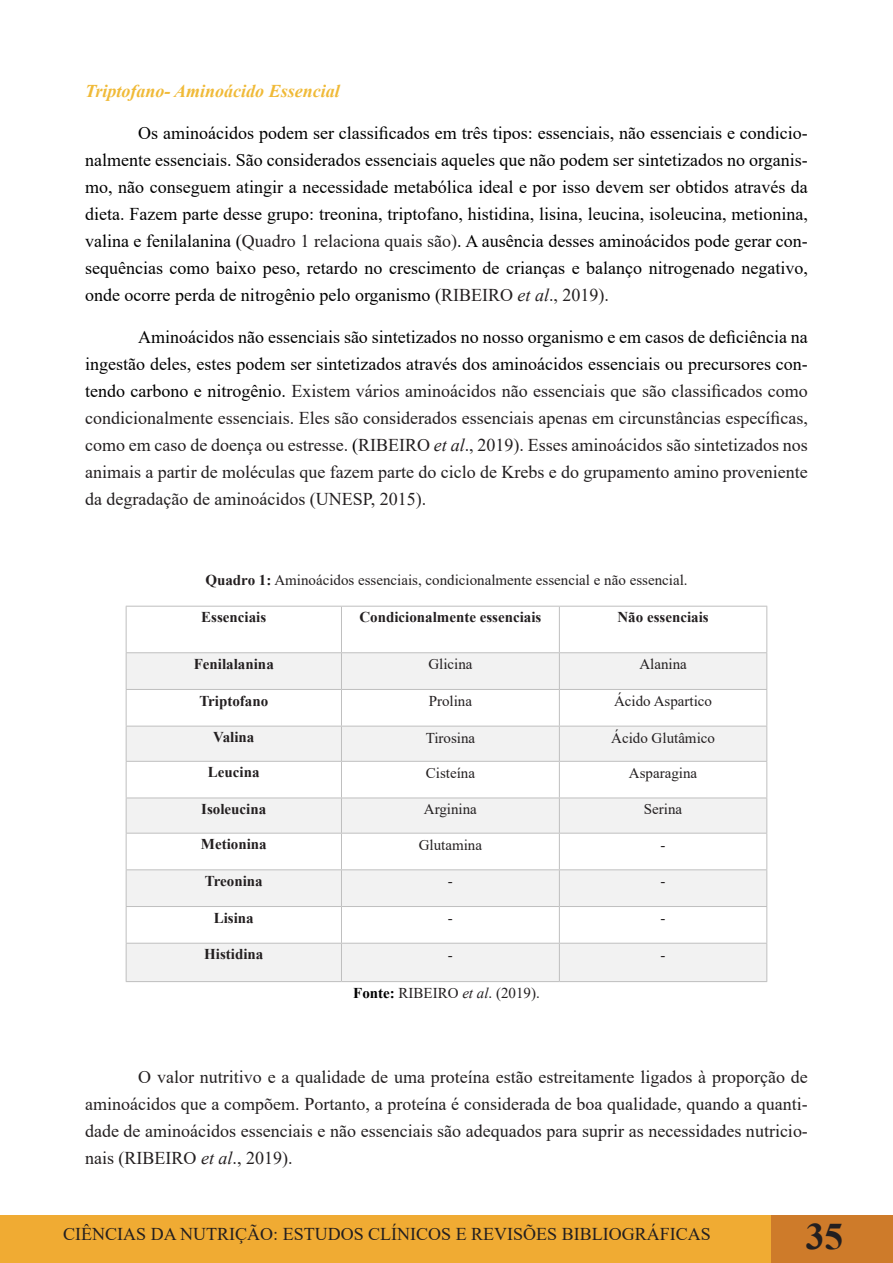
<style>
.page{position:relative;width:893px;height:1263px;background:#fff}
.page>*{position:absolute;margin:0;border:0;box-sizing:border-box;transform-origin:0 0}
.t1{font:700 37.5px "Times New Roman";color:#231f20}
.Heading_2{font:18px/27px "Times New Roman";color:#231f20;text-align:justify}
.Heading_2-2{font:18px/27px "Times New Roman";color:#000;text-align:justify}
.List_Paragraph{font:italic 700 18px "Times New Roman";color:#f0ba38}
.Heading_2-3{font:15px "Times New Roman";color:#231f20}
.t2{font:700 15px "Times New Roman";color:#231f20}
.s1{color:#231f20}
.s2{font-style:italic;color:#231f20}
.s3{color:#000}
.s4{font-style:italic}
.s5{font-weight:700}
.s6{font-weight:700;color:#000}
</style>
<div class="page">
<div style="left:0;top:1215px;width:893px;height:48px;background:#f0ab33"></div>
<div style="left:771px;top:1215px;width:122px;height:48px;background:#ce7b2a"></div>
<svg style="left:127px;top:653px;width:639px;height:328px;fill:#f2f2f2"></svg>
<hr style="left:126px;top:606px;width:215px;height:1px;background:#bfbfbf">
<hr style="left:126px;top:606px;width:1px;height:46px;background:#bfbfbf">
<hr style="left:341px;top:606px;width:218px;height:1px;background:#bfbfbf">
<hr style="left:341px;top:606px;width:1px;height:46px;background:#bfbfbf">
<hr style="left:559px;top:606px;width:208px;height:1px;background:#bfbfbf">
<hr style="left:559px;top:606px;width:1px;height:46px;background:#bfbfbf">
<hr style="left:766px;top:606px;width:1px;height:46px;background:#bfbfbf">
<hr style="left:126px;top:652px;width:215px;height:1px;background:#bfbfbf">
<hr style="left:126px;top:653px;width:1px;height:36px;background:#bfbfbf">
<hr style="left:341px;top:652px;width:218px;height:1px;background:#bfbfbf">
<hr style="left:341px;top:653px;width:1px;height:36px;background:#bfbfbf">
<hr style="left:559px;top:652px;width:208px;height:1px;background:#bfbfbf">
<hr style="left:559px;top:653px;width:1px;height:36px;background:#bfbfbf">
<hr style="left:766px;top:653px;width:1px;height:36px;background:#bfbfbf">
<hr style="left:126px;top:689px;width:215px;height:1px;background:#bfbfbf">
<hr style="left:126px;top:690px;width:1px;height:36px;background:#bfbfbf">
<hr style="left:341px;top:689px;width:218px;height:1px;background:#bfbfbf">
<hr style="left:341px;top:690px;width:1px;height:36px;background:#bfbfbf">
<hr style="left:559px;top:689px;width:208px;height:1px;background:#bfbfbf">
<hr style="left:559px;top:690px;width:1px;height:36px;background:#bfbfbf">
<hr style="left:766px;top:690px;width:1px;height:36px;background:#bfbfbf">
<hr style="left:126px;top:726px;width:215px;height:1px;background:#bfbfbf">
<hr style="left:126px;top:726px;width:1px;height:35px;background:#bfbfbf">
<hr style="left:341px;top:726px;width:218px;height:1px;background:#bfbfbf">
<hr style="left:341px;top:726px;width:1px;height:35px;background:#bfbfbf">
<hr style="left:559px;top:726px;width:208px;height:1px;background:#bfbfbf">
<hr style="left:559px;top:726px;width:1px;height:35px;background:#bfbfbf">
<hr style="left:766px;top:726px;width:1px;height:35px;background:#bfbfbf">
<hr style="left:126px;top:761px;width:215px;height:1px;background:#bfbfbf">
<hr style="left:126px;top:762px;width:1px;height:36px;background:#bfbfbf">
<hr style="left:341px;top:761px;width:218px;height:1px;background:#bfbfbf">
<hr style="left:341px;top:762px;width:1px;height:36px;background:#bfbfbf">
<hr style="left:559px;top:761px;width:208px;height:1px;background:#bfbfbf">
<hr style="left:559px;top:762px;width:1px;height:36px;background:#bfbfbf">
<hr style="left:766px;top:762px;width:1px;height:36px;background:#bfbfbf">
<hr style="left:126px;top:798px;width:215px;height:1px;background:#bfbfbf">
<hr style="left:126px;top:798px;width:1px;height:35px;background:#bfbfbf">
<hr style="left:341px;top:798px;width:218px;height:1px;background:#bfbfbf">
<hr style="left:341px;top:798px;width:1px;height:35px;background:#bfbfbf">
<hr style="left:559px;top:798px;width:208px;height:1px;background:#bfbfbf">
<hr style="left:559px;top:798px;width:1px;height:35px;background:#bfbfbf">
<hr style="left:766px;top:798px;width:1px;height:35px;background:#bfbfbf">
<hr style="left:126px;top:833px;width:215px;height:1px;background:#bfbfbf">
<hr style="left:126px;top:833px;width:1px;height:36px;background:#bfbfbf">
<hr style="left:341px;top:833px;width:218px;height:1px;background:#bfbfbf">
<hr style="left:341px;top:833px;width:1px;height:36px;background:#bfbfbf">
<hr style="left:559px;top:833px;width:208px;height:1px;background:#bfbfbf">
<hr style="left:559px;top:833px;width:1px;height:36px;background:#bfbfbf">
<hr style="left:766px;top:833px;width:1px;height:36px;background:#bfbfbf">
<hr style="left:126px;top:869px;width:215px;height:1px;background:#bfbfbf">
<hr style="left:126px;top:870px;width:1px;height:36px;background:#bfbfbf">
<hr style="left:341px;top:869px;width:218px;height:1px;background:#bfbfbf">
<hr style="left:341px;top:870px;width:1px;height:36px;background:#bfbfbf">
<hr style="left:559px;top:869px;width:208px;height:1px;background:#bfbfbf">
<hr style="left:559px;top:870px;width:1px;height:36px;background:#bfbfbf">
<hr style="left:766px;top:870px;width:1px;height:36px;background:#bfbfbf">
<hr style="left:126px;top:906px;width:215px;height:1px;background:#bfbfbf">
<hr style="left:126px;top:907px;width:1px;height:36px;background:#bfbfbf">
<hr style="left:341px;top:906px;width:218px;height:1px;background:#bfbfbf">
<hr style="left:341px;top:907px;width:1px;height:36px;background:#bfbfbf">
<hr style="left:559px;top:906px;width:208px;height:1px;background:#bfbfbf">
<hr style="left:559px;top:907px;width:1px;height:36px;background:#bfbfbf">
<hr style="left:766px;top:907px;width:1px;height:36px;background:#bfbfbf">
<hr style="left:126px;top:943px;width:215px;height:1px;background:#bfbfbf">
<hr style="left:126px;top:943px;width:1px;height:38px;background:#bfbfbf">
<hr style="left:341px;top:943px;width:218px;height:1px;background:#bfbfbf">
<hr style="left:341px;top:943px;width:1px;height:38px;background:#bfbfbf">
<hr style="left:559px;top:943px;width:208px;height:1px;background:#bfbfbf">
<hr style="left:559px;top:943px;width:1px;height:38px;background:#bfbfbf">
<hr style="left:766px;top:943px;width:1px;height:38px;background:#bfbfbf">
<hr style="left:126px;top:981px;width:215px;height:1px;background:#bfbfbf">
<hr style="left:341px;top:981px;width:218px;height:1px;background:#bfbfbf">
<hr style="left:559px;top:981px;width:208px;height:1px;background:#bfbfbf">
<p class="List_Paragraph" style="left:85px;top:79px;width:256px">Triptofano- Aminoácido Essencial</p>
<p class="Heading_2-2" style="left:85px;top:119px;width:724px;text-indent:53px">Os aminoácidos podem ser classificados em três tipos: essenciais, não essenciais e condicio&shy;nalmente essenciais. São considerados essenciais aqueles que não podem ser sintetizados no organis&shy;mo, não conseguem atingir a necessidade metabólica ideal e por isso devem ser obtidos através da dieta. Fazem parte desse grupo: treonina, triptofano, histidina, lisina, leucina, isoleucina, metionina, valina e fenilalanina (<span class="s1">Quadro 1 relaciona quais são)</span>. A ausência desses aminoácidos pode gerar con&shy;sequências como baixo peso, retardo no crescimento de crianças e balanço nitrogenado negativo, onde ocorre perda de nitrogênio pelo organismo (<span class="s1">RIBEIRO</span> <span class="s2">et al</span><span class="s1">., 2019).</span></p>
<p class="Heading_2" style="left:85px;top:323px;width:724px;text-indent:53px"><span class="s3">Aminoácidos não essenciais são sintetizados no nosso organismo e em casos de deficiência na ingestão deles, estes podem ser sintetizados através dos aminoácidos essenciais ou precursores con&shy;tendo carbono e nitrogênio.</span> Existem vários aminoácidos não essenciais que são classificados como condicionalmente essenciais. Eles são considerados essenciais apenas em circunstâncias específicas, como em caso de doença ou estresse. <span class="s3">(</span>RIBEIRO <span class="s4">et al</span>., 2019). Esses aminoácidos são sintetizados nos animais a partir de moléculas que fazem parte do ciclo de Krebs e do grupamento amino proveniente da degradação de aminoácidos (UNESP, 2015).</p>
<p class="Heading_2-3" style="left:205px;top:569px;width:484px"><span class="s5">Quadro 1:</span> Aminoácidos essenciais, condicionalmente essencial e não essencial.</p>
<p class="t2" style="left:201px;top:606px;width:67px">Essenciais</p>
<p class="t2" style="left:359px;top:606px;width:184px">Condicionalmente essenciais</p>
<p class="t2" style="left:617px;top:606px;width:93px">Não essenciais</p>
<p class="t2" style="left:194px;top:653px;width:82px">Fenilalanina</p>
<p class="Heading_2-3" style="left:428px;top:653px;width:46px">Glicina</p>
<p class="Heading_2-3" style="left:639px;top:653px;width:49px">Alanina</p>
<p class="t2" style="left:199px;top:690px;width:70px">Triptofano</p>
<p class="Heading_2-3" style="left:429px;top:690px;width:45px">Prolina</p>
<p class="Heading_2-3" style="left:614px;top:690px;width:99px">Ácido Aspartico</p>
<p class="t2" style="left:213px;top:726px;width:43px">Valina</p>
<p class="Heading_2-3" style="left:426px;top:727px;width:51px">Tirosina</p>
<p class="Heading_2-3" style="left:611px;top:727px;width:105px">Ácido Glutâmico</p>
<p class="t2" style="left:208px;top:762px;width:53px">Leucina</p>
<p class="Heading_2-3" style="left:426px;top:762px;width:51px">Cisteína</p>
<p class="Heading_2-3" style="left:629px;top:762px;width:70px">Asparagina</p>
<p class="t2" style="left:201px;top:798px;width:67px">Isoleucina</p>
<p class="Heading_2-3" style="left:424px;top:799px;width:55px">Arginina</p>
<p class="Heading_2-3" style="left:644px;top:799px;width:40px">Serina</p>
<p class="t2" style="left:201px;top:833px;width:67px">Metionina</p>
<p class="Heading_2-3" style="left:419px;top:834px;width:65px">Glutamina</p>
<p class="Heading_2-3" style="left:661px;top:834px;width:6px">-</p>
<p class="t2" style="left:205px;top:870px;width:59px">Treonina</p>
<p class="Heading_2-3" style="left:448px;top:871px;width:6px">-</p>
<p class="Heading_2-3" style="left:661px;top:871px;width:6px">-</p>
<p class="t2" style="left:214px;top:907px;width:42px">Lisina</p>
<p class="Heading_2-3" style="left:448px;top:907px;width:6px">-</p>
<p class="Heading_2-3" style="left:661px;top:907px;width:6px">-</p>
<p class="t2" style="left:204px;top:943px;width:61px">Histidina</p>
<p class="Heading_2-3" style="left:448px;top:944px;width:6px">-</p>
<p class="Heading_2-3" style="left:661px;top:944px;width:6px">-</p>
<p class="Heading_2-3" style="left:353px;top:983px;width:188px"><span class="s6">Fonte:</span> RIBEIRO <span class="s4">et al</span>. (2019).</p>
<p class="Heading_2" style="left:85px;top:1062px;width:724px;text-indent:53px">O valor nutritivo e a qualidade de uma proteína estão estreitamente ligados à proporção de aminoácidos que a compõem. Portanto, a proteína é considerada de boa qualidade, quando a quanti&shy;dade de aminoácidos essenciais e não essenciais são adequados para suprir as necessidades nutricio&shy;nais (RIBEIRO <span class="s4">et al</span>., 2019).</p>
<p class="Heading_2" style="left:63px;top:1220px;width:649px">CIÊNCIAS DA NUTRIÇÃO: ESTUDOS CLÍNICOS E REVISÕES BIBLIOGRÁFICAS</p>
<h1 class="t1" style="left:806px;top:1209px;width:39px">35</h1>
</div>
